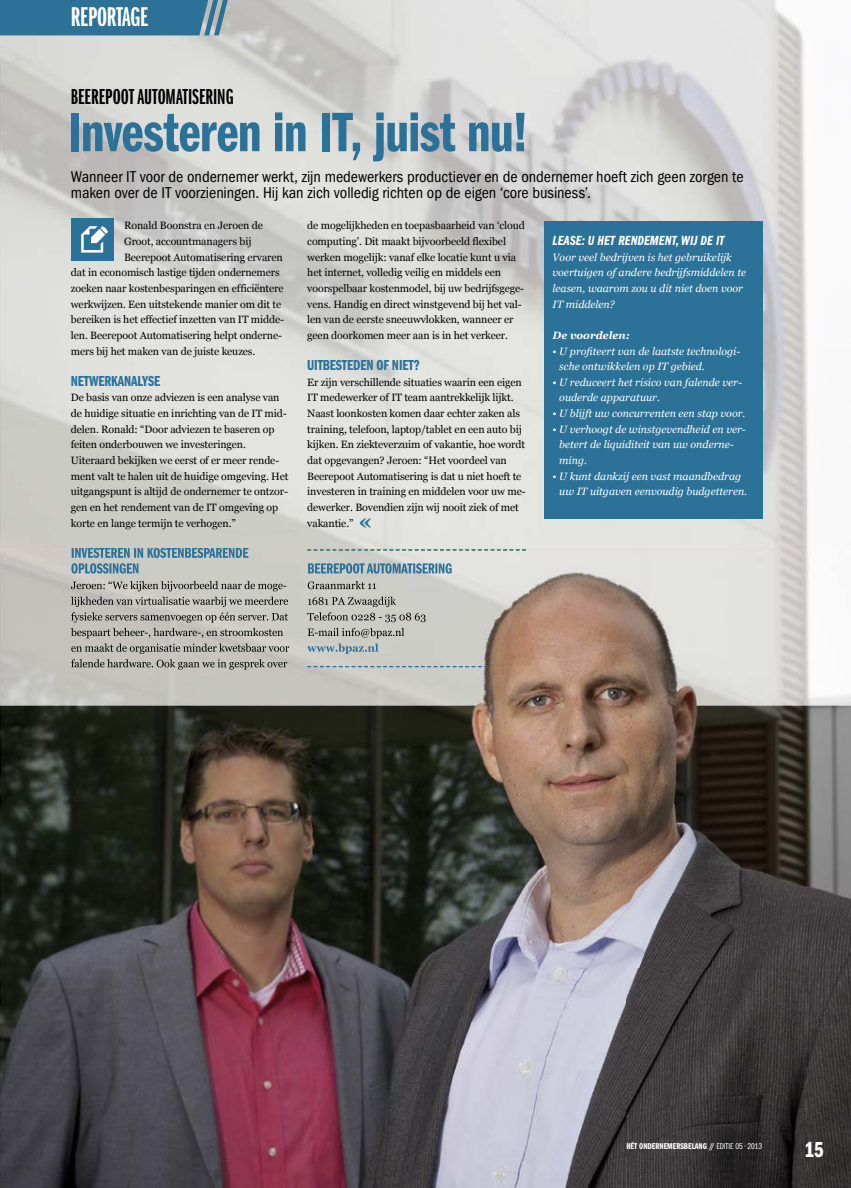
<style>
.page{position:relative;width:851px;height:1188px;background:#fff}
.page>*{position:absolute;margin:0;border:0;box-sizing:border-box;transform-origin:0 0}
.t1{font:57.5px "ITC Franklin Gothic Std Dm Cp";color:#2b7198}
.t2{font:28.12px "ITC Franklin Gothic Std Dm X Cp";letter-spacing:-.015em;color:#fff}
.t3{font:22.5px "ITC Franklin Gothic Std Dm X Cp";color:#000}
.t4{font:22.5px "ITC Franklin Gothic Std Dm Cp";color:#fff}
.t5{font:condensed 16.25px/15.6px "ITC Franklin Gothic Std";letter-spacing:-.005em;color:#000}
.t6{font:15px "ITC Franklin Gothic Std Dm Cp";letter-spacing:-.01em;color:#2b7198}
.t7{font:13.75px "ITC Franklin Gothic Std Dm Cp It";color:#fff}
.t8{font:10.62px/15.6px "Georgia";letter-spacing:-.01em;color:#000}
.t9{font:italic 10.62px/15.6px "Georgia";color:#fff}
.t10{font:italic 700 10.62px "Georgia";color:#fff}
.t11{font:8.75px "ITC Franklin Gothic Std Dm Cp";color:#fff}
.s1{font-weight:700;font-size:22.5px;color:#2b7198}
.s2{font-family:"ITC Franklin Gothic Std Bk Cp"}
</style>
<div class="page">
<img style="left:0;top:0;width:806px;height:549px">
<img style="left:806px;top:264px;width:3px;height:285px">
<img style="left:72px;top:547px;width:176px;height:2px">
<div style="left:71px;top:218px;width:42px;height:42px;background:#2b7198"></div>
<svg style="left:81px;top:226px;width:27px;height:26px"></svg>
<div style="left:543px;top:221px;width:219px;height:297px;background:#2b7198"></div>
<img style="left:0;top:549px;width:850px;height:638px">
<img style="left:72px;top:549px;width:176px;height:8px">
<img style="left:71px;top:563px;width:67px;height:10px">
<img style="left:71px;top:581px;width:215px;height:10px">
<img style="left:71px;top:596px;width:217px;height:11px">
<img style="left:71px;top:612px;width:217px;height:10px">
<img style="left:71px;top:627px;width:212px;height:11px">
<img style="left:71px;top:643px;width:218px;height:10px">
<img style="left:71px;top:659px;width:216px;height:10px">
<img style="left:308px;top:563px;width:143px;height:10px">
<img style="left:308px;top:581px;width:68px;height:8px">
<img style="left:308px;top:596px;width:88px;height:11px">
<img style="left:307px;top:612px;width:118px;height:10px">
<img style="left:308px;top:627px;width:96px;height:11px">
<img style="left:307px;top:643px;width:71px;height:10px">
<img style="left:307px;top:665px;width:219px;height:2px">
<img style="left:307px;top:549px;width:219px;height:1px">
<svg style="left:0;top:0;width:230px;height:35px;background:#35769a"></svg>
<h2 class="t2" style="left:71px;top:2px;width:79px">REPORTAGE</h2>
<h3 class="t3" style="left:71px;top:85px;width:164px">BEEREPOOT AUTOMATISERING</h3>
<h1 class="t1" style="left:68px;top:100px;width:462px">INVESTEREN IN IT, JUIST NU!</h1>
<h3 class="t5" style="left:71px;top:169px;width:674px">Wanneer IT voor de ondernemer werkt, zijn medewerkers productiever en de ondernemer hoeft zich geen zorgen te maken over de IT voorzieningen. Hij kan zich volledig richten op de eigen ‘core business’.</h3>
<p class="t7" style="left:552px;top:232px;width:174px">LEASE: U HET RENDEMENT, WIJ DE IT</p>
<p class="t9" style="left:552px;top:249px;width:195px">Voor veel bedrijven is het gebruikelijk voertuigen of andere bedrijfsmiddelen te leasen, waarom zou u dit niet doen voor IT middelen?</p>
<p class="t10" style="left:552px;top:329px;width:79px">De voordelen:</p>
<p class="t9" style="left:559px;top:343px;width:182px;text-indent:-7px">• U profiteert van de laatste technologi&shy;sche ontwikkelen op IT gebied.</p>
<p class="t9" style="left:559px;top:374px;width:184px;text-indent:-7px">• U reduceert het risico van falende ver&shy;ouderde apparatuur.</p>
<p class="t9" style="left:552px;top:405px;width:194px">• U blijft uw concurrenten een stap voor.</p>
<p class="t9" style="left:559px;top:421px;width:188px;text-indent:-7px">• U verhoogt de winstgevendheid en ver&shy;betert de liquiditeit van uw onderne&shy;ming.</p>
<p class="t9" style="left:559px;top:468px;width:189px;text-indent:-7px">• U kunt dankzij een vast maandbedrag uw IT uitgaven eenvoudig budgetteren.</p>
<p class="t8" style="left:124px;top:218px;width:140px">Ronald Boonstra en Jeroen de</p>
<p class="t8" style="left:124px;top:234px;width:129px">Groot, accountmanagers bij</p>
<p class="t8" style="left:124px;top:249px;width:160px">Beerepoot Automatisering ervaren</p>
<p class="t8" style="left:71px;top:265px;width:210px">dat in economisch lastige tijden ondernemers</p>
<p class="t8" style="left:71px;top:280px;width:214px">zoeken naar kostenbesparingen en efficiëntere</p>
<p class="t8" style="left:71px;top:296px;width:212px">werkwijzen. Een uitstekende manier om dit te</p>
<p class="t8" style="left:71px;top:312px;width:215px">bereiken is het effectief inzetten van IT midde-</p>
<p class="t8" style="left:71px;top:327px;width:212px">len. Beerepoot Automatisering helpt onderne-</p>
<p class="t8" style="left:71px;top:343px;width:186px">mers bij het maken van de juiste keuzes.</p>
<h3 class="t6" style="left:71px;top:372px;width:91px">NETWERKANALYSE</h3>
<p class="t8" style="left:71px;top:390px;width:219px">De basis van onze adviezen is een analyse van de huidige situatie en inrichting van de IT mid&shy;delen. Ronald: “Door adviezen te baseren op feiten onderbouwen we investeringen.<br>Uiteraard bekijken we eerst of er meer rende&shy;ment valt te halen uit de huidige omgeving. Het uitgangspunt is altijd de ondernemer te ontzor&shy;gen en het rendement van de IT omgeving op korte en lange termijn te verhogen.”</p>
<h3 class="t6" style="left:71px;top:544px;width:179px">INVESTEREN IN KOSTENBESPARENDE</h3>
<p class="t8" style="left:307px;top:218px;width:219px">de mogelijkheden en toepasbaarheid van ‘cloud computing’. Dit maakt bijvoorbeeld flexibel werken mogelijk: vanaf elke locatie kunt u via het internet, volledig veilig en middels een voorspelbaar kostenmodel, bij uw bedrijfsgege&shy;vens. Handig en direct winstgevend bij het val&shy;len van de eerste sneeuwvlokken, wanneer er geen doorkomen meer aan is in het verkeer.</p>
<h3 class="t6" style="left:307px;top:357px;width:114px">UITBESTEDEN OF NIET?</h3>
<p class="t8" style="left:307px;top:374px;width:220px">Er zijn verschillende situaties waarin een eigen IT medewerker of IT team aantrekkelijk lijkt.<br>Naast loonkosten komen daar echter zaken als training, telefoon, laptop/tablet en een auto bij kijken. En ziekteverzuim of vakantie, hoe wordt dat opgevangen? Jeroen: “Het voordeel van Beerepoot Automatisering is dat u niet hoeft te investeren in training en middelen voor uw me&shy;dewerker. Bovendien zijn wij nooit ziek of met vakantie.” <span class="s1">«</span></p>
<p class="t11" style="left:626px;top:1140px;width:137px">HÉT ONDERNEMERSBELANG // <span class="s2">editie 05 • 2013</span></p>
<h3 class="t4" style="left:804px;top:1137px;width:20px">15</h3>
</div>
